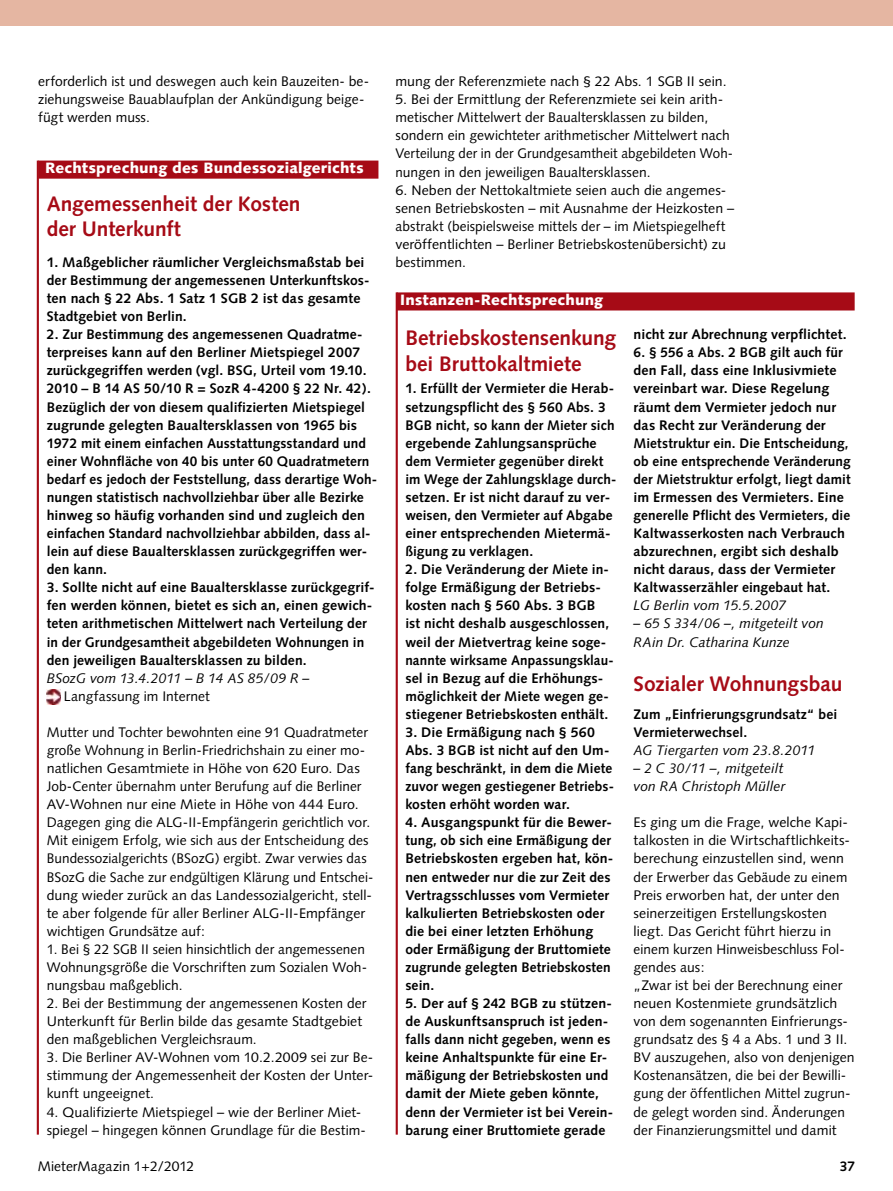
<style>
.page{position:relative;width:893px;height:1191px;background:#fff}
.page>*{position:absolute;margin:0;border:0;box-sizing:border-box;transform-origin:0 0}
.t1{font:700 21px/25.5px "Syntax";letter-spacing:-.005em;color:#a60b16}
.t2{font:900 15px "Syntax";letter-spacing:.015em;color:#fff}
.t3{font:700 13.8px/18px "Syntax";letter-spacing:.01em;color:#000}
.t4{font:13.8px/18px "Syntax";letter-spacing:.005em;color:#000}
.t5{font:italic 13.8px/18px "Syntax";letter-spacing:.005em;color:#000}
</style>
<div class="page">
<div style="left:0;top:0;width:893px;height:26px;background:#e5b6a2"></div>
<div style="left:38px;top:161px;width:340px;height:18px;background:#a60b16"></div>
<hr style="left:396px;top:292px;width:2px;height:842px;background:#a60b16">
<div style="left:397px;top:292px;width:458px;height:18px;background:#a60b16"></div>
<img style="left:47px;top:690px;width:14px;height:14px">
<hr style="left:37px;top:161px;width:2px;height:973px;background:#a60b16">
<p class="t4" style="left:38px;top:72px;width:332px">erforder lich ist und deswegen auch kein Bauzeiten- be&shy;ziehungsweise Bauablaufplan der Ankündigung beige&shy;fügt werden muss.</p>
<p class="t2" style="left:45px;top:159px;width:320px">Rechtsprechung des Bundessozialgerichts</p>
<h1 class="t1" style="left:47px;top:191px;width:255px">Angemessenheit der Kosten der Unterkunft</h1>
<p class="t3" style="left:47px;top:253px;width:324px">1. Maßgeblicher räumlicher Vergleichsmaßstab bei der Bestimmung der angemessenen Unterkunftskos&shy;ten nach § 22 Abs. 1 Satz 1 SGB 2 ist das gesamte Stadtgebiet von Berlin.</p>
<p class="t3" style="left:47px;top:325px;width:332px">2. Zur Bestimmung des angemessenen Quadratme&shy;terpreises kann auf den Berliner Mietspiegel 2007 zurückgegriffen werden (vgl. BSG, Urteil vom 19.10.<br>2010 – B 14 AS 50/10 R = SozR 4-4200 § 22 Nr. 42).<br>Bezüglich der von diesem qualifizierten Mietspiegel zugrunde gelegten Baualtersklassen von 1965 bis 1972 mit einem einfachen Ausstattungsstandard und einer Wohnfläche von 40 bis unter 60 Quadratmetern bedarf es jedoch der Feststellung, dass derartige Woh&shy;nungen statistisch nachvollziehbar über alle Bezirke hinweg so häufig vorhanden sind und zugleich den einfachen Standard nachvollziehbar abbilden, dass al&shy;lein auf diese Baualtersklassen zurückgegriffen wer&shy;den kann.</p>
<p class="t3" style="left:47px;top:578px;width:329px">3. Sollte nicht auf eine Baualtersklasse zurückgegrif&shy;fen werden können, bietet es sich an, einen gewich&shy;teten arithmetischen Mittelwert nach Verteilung der in der Grundgesamtheit abgebildeten Wohnungen in den jeweiligen Baualtersklassen zu bilden.</p>
<p class="t5" style="left:47px;top:669px;width:264px">BSozG vom 13.4.2011 – B 14 AS 85/09 R –</p>
<p class="t4" style="left:64px;top:687px;width:148px">Langfassung im Internet</p>
<p class="t4" style="left:47px;top:723px;width:328px">Mutter und Tochter bewohnten eine 91 Quadratmeter große Wohnung in Berlin-Friedrichshain zu einer mo&shy;natlichen Ge samtmiete in Höhe von 620 Euro. Das Job-Center über nahm unter Berufung auf die Berliner AV-Wohnen nur eine Miete in Höhe von 444 Euro.<br>Dagegen ging die ALG-II-Empfängerin gerichtlich vor.<br>Mit einigem Erfolg, wie sich aus der Entscheidung des Bundessozial gerichts (BSozG) ergibt. Zwar verwies das BSozG die Sache zur endgültigen Klärung und Entschei&shy;dung wie der zurück an das Landessozialgericht, stell&shy;te aber fol gende für aller Berliner ALG-II-Empfänger wichtigen Grundsätze auf:</p>
<p class="t4" style="left:47px;top:940px;width:322px">1. Bei § 22 SGB II seien hinsichtlich der angemessenen<br>Wohnungsgröße die Vorschriften zum Sozialen Woh&shy;nungsbau maßgeblich.</p>
<p class="t4" style="left:47px;top:994px;width:321px">2. Bei der Bestimmung der angemessenen Kosten der<br>Unterkunft für Berlin bilde das gesamte Stadtgebiet den maßgeblichen Vergleichsraum.</p>
<p class="t4" style="left:47px;top:1048px;width:328px;text-align:justify">3. Die Berliner AV-Wohnen vom 10.2.2009 sei zur Be&shy;stimmung der Angemessenheit der Kosten der Unter&shy;kunft ungeeignet.</p>
<p class="t4" style="left:47px;top:1102px;width:321px">4. Qualifizierte Mietspiegel – wie der Berliner Miet&shy;spiegel – hingegen können Grundlage für die Bestim-</p>
<p class="t4" style="left:395px;top:72px;width:333px">mung der Referenzmiete nach § 22 Abs. 1 SGB II sein.</p>
<p class="t4" style="left:395px;top:90px;width:339px">5. Bei der Ermittlung der Referenzmiete sei kein arith&shy;metischer Mittelwert der Baualtersklassen zu bilden, sondern ein gewichteter arithmetischer Mittelwert nach Verteilung der in der Grundgesamtheit abgebildeten Woh - nungen in den jeweiligen Baualtersklassen.</p>
<p class="t4" style="left:395px;top:181px;width:340px">6. Neben der Nettokaltmiete seien auch die angemes&shy;senen Betriebskosten – mit Ausnahme der Heizkosten – abstrakt (beispielsweise mittels der – im Mietspiegelheft veröffentlichten – Berliner Betriebskostenübersicht) zu bestimmen.</p>
<p class="t2" style="left:400px;top:291px;width:204px">Instanzen-Rechtsprechung</p>
<h1 class="t1" style="left:405px;top:325px;width:212px">Betriebskostensenkung bei Bruttokaltmiete</h1>
<p class="t3" style="left:405px;top:380px;width:212px">1. Erfüllt der Vermieter die Herab&shy;setzungspflicht des § 560 Abs. 3<br>BGB nicht, so kann der Mieter sich ergebende Zahlungsansprüche dem Vermieter gegenüber direkt im Wege der Zahlungsklage durch&shy;setzen. Er ist nicht darauf zu ver&shy;weisen, den Vermieter auf Abgabe einer entsprechenden Mietermä&shy;ßigung zu verklagen.</p>
<p class="t3" style="left:405px;top:560px;width:210px">2. Die Veränderung der Miete in&shy;folge Ermäßigung der Betriebs&shy;kos ten nach § 560 Abs. 3 BGB ist nicht deshalb ausgeschlossen, weil der Mietvertrag keine soge&shy;nannte wirksame Anpassungsklau&shy;sel in Bezug auf die Erhöhungs&shy;möglichkeit der Miete wegen ge&shy;stiegener Betriebskosten enthält.</p>
<p class="t3" style="left:405px;top:723px;width:210px">3. Die Ermäßigung nach § 560<br>Abs. 3 BGB ist nicht auf den Um&shy;fang beschränkt, in dem die Miete zuvor wegen gestiegener Betriebs&shy;kosten erhöht worden war.</p>
<p class="t3" style="left:405px;top:813px;width:209px">4. Ausgangspunkt für die Bewer&shy;tung, ob sich eine Ermäßigung der<br>Betriebskosten ergeben hat, kön&shy;nen entweder nur die zur Zeit des<br>Vertragsschlusses vom Vermieter kalkulierten Betriebskosten oder die bei einer letzten Erhöhung oder Ermäßigung der Bruttomiete zugrunde gelegten Betriebskosten sein.</p>
<p class="t3" style="left:405px;top:994px;width:209px">5. Der auf § 242 BGB zu stützen&shy;de Auskunftsanspruch ist jeden&shy;falls dann nicht gegeben, wenn es keine Anhaltspunkte für eine Er&shy;mäßigung der Betriebskosten und damit der Miete geben könnte, denn der Vermieter ist bei Verein&shy;barung einer Bruttomiete gerade</p>
<p class="t3" style="left:633px;top:325px;width:215px">nicht zur Abrechnung verpflichtet.</p>
<p class="t3" style="left:633px;top:344px;width:219px">6. § 556 a Abs. 2 BGB gilt auch für den Fall, dass eine Inklusivmiete vereinbart war. Diese Regelung räumt dem Vermieter jedoch nur das Recht zur Veränderung der Mietstruktur ein. Die Entscheidung, ob eine entsprechende Veränderung der Mietstruktur erfolgt, liegt damit im Ermessen des Vermieters. Eine generelle Pflicht des Vermieters, die Kaltwasserkosten nach Verbrauch abzurechnen, ergibt sich deshalb nicht daraus, dass der Vermieter Kaltwasserzähler eingebaut hat.</p>
<p class="t5" style="left:633px;top:596px;width:154px">LG Berlin vom 15.5.2007</p>
<p class="t5" style="left:633px;top:614px;width:192px">– 65 S 334/06 –, mitgeteilt von<br>RAin Dr. Catharina Kunze</p>
<h1 class="t1" style="left:633px;top:670px;width:210px">Sozialer Wohnungsbau</h1>
<p class="t3" style="left:633px;top:705px;width:205px">Zum „Einfrierungsgrundsatz“ bei<br>Vermieterwechsel.</p>
<p class="t5" style="left:633px;top:741px;width:184px">AG Tiergarten vom 23.8.2011</p>
<p class="t5" style="left:633px;top:759px;width:153px">– 2 C 30/11 –, mitgeteilt von RA Christoph Müller</p>
<p class="t4" style="left:633px;top:813px;width:223px">Es ging um die Frage, welche Kapi&shy;talkosten in die Wirtschaftlichkeits&shy;berechung einzustellen sind, wenn der Erwerber das Gebäude zu einem Preis erworben hat, der unter den seinerzeitigen Erstellungskosten liegt. Das Gericht führt hierzu in einem kurzen Hinweisbeschluss Fol&shy;gendes aus:<br>„Zwar ist bei der Berechnung einer neuen Kostenmiete grundsätzlich von dem sogenannten Einfrierungs&shy;grundsatz des § 4 a Abs. 1 und 3 II.<br>BV auszugehen, also von denjenigen Kostenansätzen, die bei der Bewilli&shy;gung der öffentlichen Mittel zu grun - de gelegt worden sind. Änderungen der Finanzierungsmittel und damit</p>
<p class="t4" style="left:38px;top:1157px;width:158px">MieterMagazin 1+2/2012</p>
<p class="t3" style="left:840px;top:1157px;width:17px">37</p>
</div>
